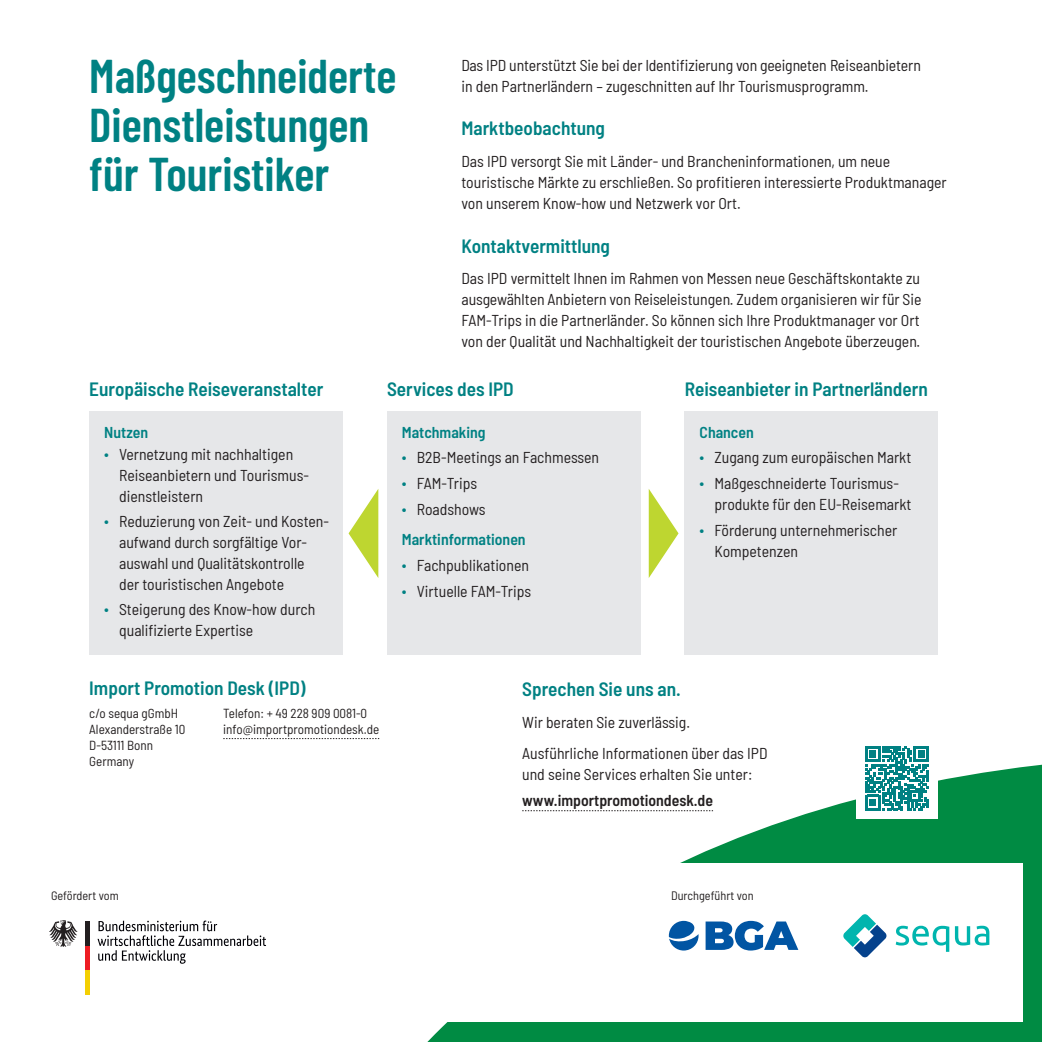
<style>
.page{position:relative;width:1042px;height:1042px;background:#fff}
.page>*{position:absolute;margin:0;border:0;box-sizing:border-box;transform-origin:0 0}
.t1{font:600 47.25px/49px "Barlow Condensed";color:#008183}
.t2{font:600 semi-condensed 19.25px "Barlow";color:#008183}
.t3{font:semi-condensed 15.75px/21px "Barlow";color:#231f20}
.t4{font:600 semi-condensed 15.75px "Barlow";color:#231f20}
.t5{font:semi-condensed 13.12px/15.8px "Barlow";color:#231f20}
.t6{font:semi-condensed 12.25px "Barlow";color:#231f20}
.s1{font-weight:600;color:#008183}
.s2{color:#008183}
</style>
<div class="page">
<svg style="left:223px;top:611px;width:819px;height:431px"></svg>
<svg style="left:223px;top:738px;width:156px;height:1px"></svg>
<svg style="left:522px;top:810px;width:191px;height:1px"></svg>
<div style="left:856px;top:737px;width:82px;height:82px;background:#fff"></div>
<svg style="left:865px;top:746px;width:64px;height:64px"></svg>
<div style="left:89px;top:412px;width:253px;height:243px;background:#e6e7e9"></div>
<div style="left:387px;top:412px;width:253px;height:243px;background:#e6e7e9"></div>
<div style="left:685px;top:412px;width:253px;height:243px;background:#e6e7e9"></div>
<svg style="left:348px;top:489px;width:30px;height:89px"></svg>
<svg style="left:649px;top:489px;width:29px;height:89px"></svg>
<div style="left:20px;top:863px;width:1002px;height:159px;background:#fff"></div>
<svg style="left:98px;top:920px;width:168px;height:43px"></svg>
<svg style="left:49px;top:920px;width:29px;height:27px"></svg>
<hr style="left:85px;top:921px;width:4px;height:25px;background:#231f20">
<hr style="left:85px;top:946px;width:4px;height:24px;background:#ee1d23">
<hr style="left:85px;top:970px;width:4px;height:25px;background:#f4cf02">
<svg style="left:895px;top:925px;width:94px;height:27px"></svg>
<svg style="left:843px;top:914px;width:44px;height:43px"></svg>
<svg style="left:669px;top:921px;width:29px;height:29px"></svg>
<svg style="left:705px;top:921px;width:93px;height:29px"></svg>
<h1 class="t1" style="left:89px;top:48px;width:309px">Maßgeschneiderte<br>Dienstleistungen für Touristiker</h1>
<p class="t3" style="left:461px;top:53px;width:461px">Das IPD unterstützt Sie bei der Identifizierung von geeigneten Reiseanbietern in den Partnerländern – zugeschnitten auf Ihr Tourismusprogramm.</p>
<p class="t2" style="left:461px;top:114px;width:145px">Marktbeobachtung</p>
<p class="t3" style="left:461px;top:149px;width:487px">Das IPD versorgt Sie mit Länder- und Brancheninformationen, um neue touristische Märkte zu erschließen. So profitieren interessierte Produktmanager von unserem Know-how und Netzwerk vor Ort.</p>
<p class="t2" style="left:461px;top:232px;width:150px">Kontaktvermittlung</p>
<p class="t3" style="left:461px;top:267px;width:462px;text-align:justify">Das IPD vermittelt Ihnen im Rahmen von Messen neue Geschäftskontakte zu ausgewählten Anbietern von Reiseleistungen. Zudem organisieren wir für Sie FAM-Trips in die Partnerländer. So können sich Ihre Produktmanager vor Ort von der Qualität und Nachhaltigkeit der touristischen Angebote überzeugen.</p>
<p class="t2" style="left:89px;top:375px;width:235px">Europäische Reiseveranstalter</p>
<p class="t2" style="left:387px;top:375px;width:128px">Services des IPD</p>
<p class="t2" style="left:685px;top:375px;width:244px">Reiseanbieter in Partnerländern</p>
<p class="t3" style="left:104px;top:419px;width:191px;line-height:22.4px"><span class="s1">Nutzen<br></span><span class="s2">∙</span> Vernetzung mit nachhaltigen</p>
<p class="t3" style="left:119px;top:464px;width:191px">Reiseanbietern und Tourismus&shy;dienstleistern</p>
<p class="t3" style="left:119px;top:510px;width:211px;text-indent:-15px"><span class="s2">∙</span> Reduzierung von Zeit- und Kosten&shy;aufwand durch sorgfältige Vor&shy;auswahl und Qualitätskontrolle<br>der touristischen Angebote</p>
<p class="t3" style="left:119px;top:598px;width:198px;text-indent:-15px"><span class="s2">∙</span> Steigerung des Know-how durch qualifizierte Expertise</p>
<p class="t3" style="left:402px;top:418px;width:199px;line-height:25.9px"><span class="s1">Matchmaking<br></span><span class="s2">∙</span> B2B-Meetings an Fachmessen <span class="s2">∙</span> FAM-Trips<br><span class="s2">∙</span> Roadshows</p>
<p class="t3" style="left:402px;top:525px;width:131px;line-height:25.9px"><span class="s1">Marktinformationen </span><span class="s2">∙</span> Fachpublikationen <span class="s2">∙</span> Virtuelle FAM-Trips</p>
<p class="t3" style="left:699px;top:418px;width:213px;line-height:25.9px"><span class="s1">Chancen<br></span><span class="s2">∙</span> Zugang zum europäischen Markt <span class="s2">∙</span> Maßgeschneiderte Tourismus-</p>
<p class="t3" style="left:699px;top:491px;width:213px;line-height:25.9px;text-indent:15px">produkte für den EU-Reisemarkt <span class="s2">∙</span> Förderung unternehmerischer</p>
<p class="t3" style="left:714px;top:540px;width:85px">Kompetenzen</p>
<p class="t2" style="left:89px;top:674px;width:218px">Import Promotion Desk (IPD)</p>
<p class="t2" style="left:522px;top:675px;width:160px">Sprechen Sie uns an.</p>
<p class="t3" style="left:522px;top:705px;width:247px;line-height:31.5px">Wir beraten Sie zuverlässig.<br>Ausführliche Informationen über das IPD</p>
<p class="t3" style="left:522px;top:763px;width:232px">und seine Services erhalten Sie unter:</p>
<p class="t4" style="left:522px;top:789px;width:192px">www.importpromotiondesk.de</p>
<p class="t5" style="left:89px;top:705px;width:98px">c/o sequa gGmbH<br>Alexanderstraße 10<br>D-53111 Bonn<br>Germany</p>
<p class="t5" style="left:223px;top:705px;width:157px">Telefon: + 49 228 909 0081-0 info@importpromotiondesk.de</p>
<p class="t6" style="left:51px;top:887px;width:69px">Gefördert vom</p>
<p class="t6" style="left:671px;top:887px;width:84px">Durchgeführt von</p>
</div>
